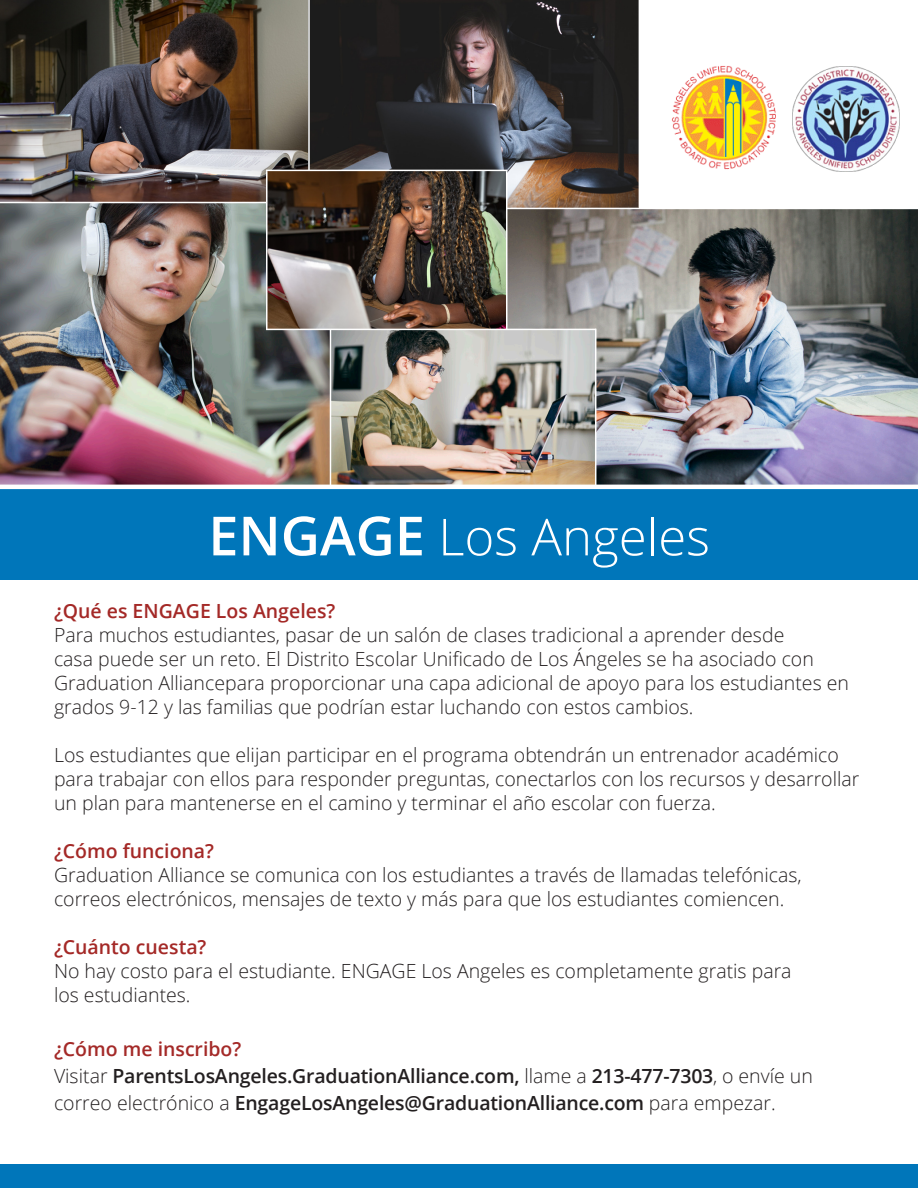
<style>
.page{position:relative;width:918px;height:1188px;background:#fff}
.page>*{position:absolute;margin:0;border:0;box-sizing:border-box;transform-origin:0 0}
.t1{font:300 51px "Open Sans";color:#fff}
.t2{font:300 19.5px/24px "Open Sans";color:#231f20}
.t3{font:600 19.5px/27px "Open Sans";letter-spacing:-.01em;color:#231f20}
.t4{font:600 19.5px "Open Sans";color:#a42927}
.t5{font:600 19.5px "Open Sans";color:#a42a28}
.s1{font-weight:600;font-size:54px}
.s2{font-weight:300}
</style>
<div class="page">
<div style="left:0;top:489px;width:918px;height:91px;background:#0076ba"></div>
<img style="left:0;top:0;width:308px;height:201px">
<img style="left:0;top:203px;width:330px;height:282px">
<img style="left:507px;top:209px;width:411px;height:276px">
<img style="left:310px;top:0;width:329px;height:207px">
<img style="left:268px;top:171px;width:238px;height:158px">
<img style="left:331px;top:330px;width:264px;height:155px">
<hr style="left:266px;top:170px;width:241px;height:1px;background:#fff">
<hr style="left:266px;top:171px;width:2px;height:158px;background:#fff">
<hr style="left:506px;top:171px;width:1px;height:158px;background:#fff">
<hr style="left:266px;top:329px;width:330px;height:1px;background:#fff">
<hr style="left:595px;top:329px;width:1px;height:159px;background:#fff">
<div style="left:0;top:1164px;width:918px;height:24px;background:#0076ba"></div>
<img style="left:793px;top:66px;width:106px;height:105px">
<img style="left:671px;top:66px;width:105px;height:104px">
<p class="t1" style="left:208px;top:502px;width:503px"><span class="s1">ENGAGE</span> Los Angeles</p>
<p class="t4" style="left:54px;top:597px;width:283px">¿Qué es ENGAGE Los Angeles?</p>
<p class="t2" style="left:54px;top:622px;width:797px">Para muchos estudiantes, pasar de un salón de clases tradicional a aprender desde<br>casa puede ser un reto. El Distrito Escolar Unificado de Los Ángeles se ha asociado con Graduation Alliancepara proporcionar una capa adicional de apoyo para los estudiantes en grados 9-12 y las familias que podrían estar luchando con estos cambios.</p>
<p class="t2" style="left:54px;top:742px;width:807px">Los estudiantes que elijan participar en el programa obtendrán un entrenador académico para trabajar con ellos para responder preguntas, conectarlos con los recursos y desarrollar un plan para mantenerse en el camino y terminar el año escolar con fuerza.</p>
<p class="t4" style="left:54px;top:837px;width:162px">¿Cómo funciona?</p>
<p class="t2" style="left:54px;top:862px;width:749px">Graduation Alliance se comunica con los estudiantes a través de llamadas telefónicas, correos electrónicos, mensajes de texto y más para que los estudiantes comiencen.</p>
<p class="t4" style="left:54px;top:933px;width:154px">¿Cuánto cuesta?</p>
<p class="t2" style="left:54px;top:958px;width:739px">No hay costo para el estudiante. ENGAGE Los Angeles es completamente gratis para los estudiantes.</p>
<p class="t5" style="left:54px;top:1035px;width:189px">¿Cómo me inscribo?</p>
<p class="t3" style="left:54px;top:1062px;width:760px"><span class="s2">Visitar</span> ParentsLosAngeles.GraduationAlliance.com, <span class="s2">llame a</span> 213-477-7303<span class="s2">, o envíe un correo electrónico a</span> EngageLosAngeles@GraduationAlliance.com <span class="s2">para empezar.</span></p>
</div>
